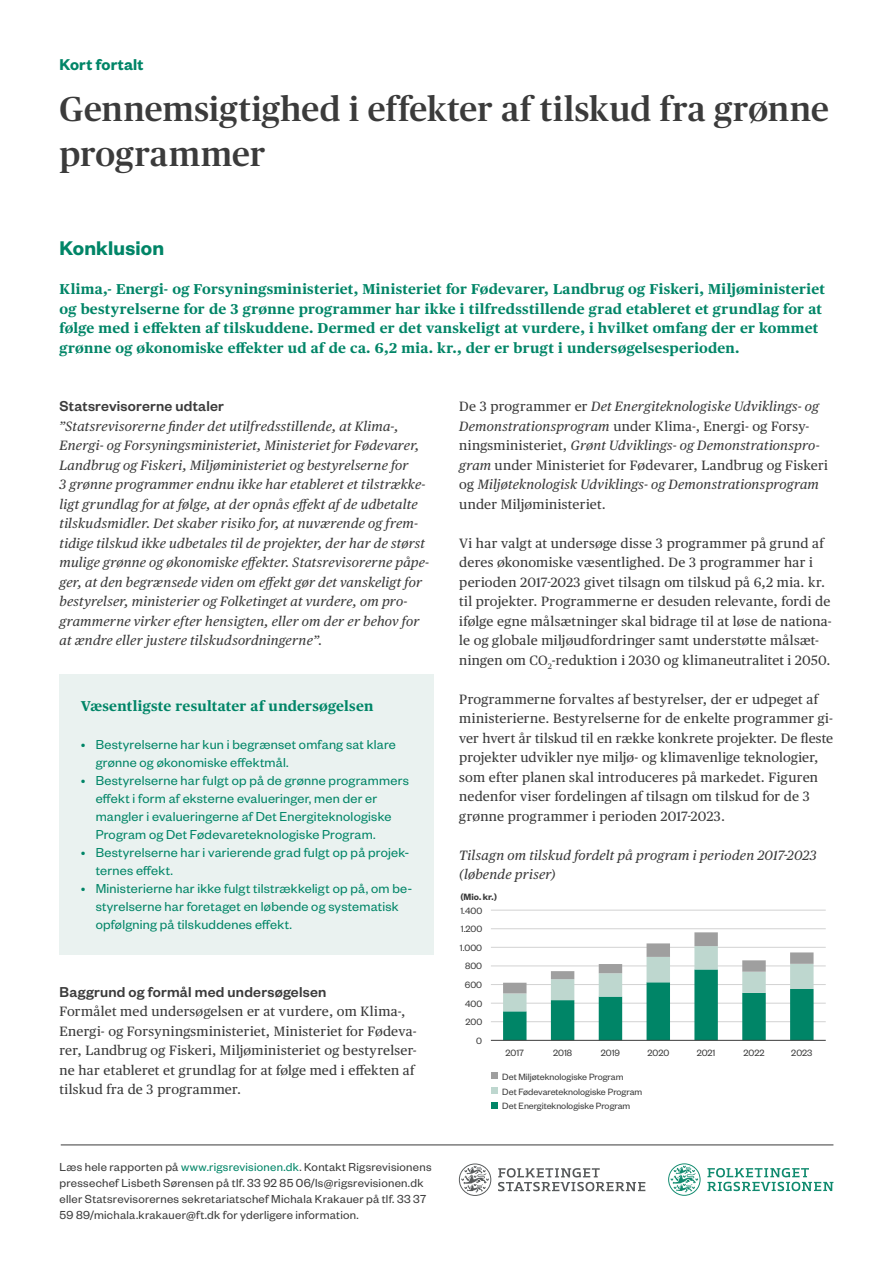
<style>
.page{position:relative;width:893px;height:1263px;background:#fff}
.page>*{position:absolute;margin:0;border:0;box-sizing:border-box;transform-origin:0 0}
.t1{font:500 34.5px/45px "Publico Headline";letter-spacing:.015em;color:#3b3b3b}
.t2{font:600 21.75px "Founders Grotesk";letter-spacing:.01em;color:#008567}
.t3{font:600 17.25px "Founders Grotesk";letter-spacing:.015em;color:#008567}
.t4{font:500 15.75px "Founders Grotesk";letter-spacing:.015em;color:#3b3b3b}
.t5{font:14.25px/18px "Founders Grotesk";letter-spacing:.015em;color:#008567}
.t6{font:700 14.25px/19.5px "Publico Text";letter-spacing:.01em;color:#008567}
.t7{font:italic 13.5px/19.5px "Publico Text";letter-spacing:.015em;color:#3b3b3b}
.t8{font:13.5px/19.5px "Publico Text";letter-spacing:.02em;color:#3b3b3b}
.t9{font:12.75px/15.8px "Founders Grotesk";letter-spacing:.02em;color:#3b3b3b}
.t10{font:10.05px/14.7px "Founders Grotesk";color:#3b3b3b}
.t11{font:600 10.05px "Founders Grotesk";color:#3b3b3b}
.s1{color:#008567}
.s2{font-style:normal}
</style>
<div class="page">
<hr style="left:61px;top:1145px;width:772px;height:1px;background:#3b3b3b">
<div style="left:60px;top:674px;width:374px;height:281px;background:#eaf2f0"></div>
<hr style="left:491px;top:1021px;width:335px;height:1px;background:#d2d2d2">
<hr style="left:491px;top:1003px;width:335px;height:1px;background:#d2d2d2">
<hr style="left:491px;top:984px;width:335px;height:1px;background:#d2d2d2">
<hr style="left:491px;top:966px;width:335px;height:1px;background:#d2d2d2">
<hr style="left:491px;top:947px;width:335px;height:1px;background:#d2d2d2">
<hr style="left:491px;top:928px;width:335px;height:1px;background:#d2d2d2">
<hr style="left:491px;top:910px;width:335px;height:1px;background:#d2d2d2">
<svg style="left:503px;top:932px;width:310px;height:108px"></svg>
<hr style="left:491px;top:1040px;width:335px;height:1px;background:#3b3b3b">
<div style="left:491px;top:1087px;width:7px;height:7px;background:#bed7cf"></div>
<div style="left:491px;top:1102px;width:7px;height:7px;background:#008567"></div>
<div style="left:491px;top:1072px;width:7px;height:7px;background:#9f9f9f"></div>
<svg style="left:498px;top:1168px;width:147px;height:23px"></svg>
<svg style="left:459px;top:1163px;width:32px;height:33px"></svg>
<svg style="left:707px;top:1168px;width:126px;height:23px"></svg>
<svg style="left:668px;top:1163px;width:33px;height:33px"></svg>
<p class="t3" style="left:60px;top:54px;width:86px">Kort fortalt</p>
<h1 class="t1" style="left:60px;top:84px;width:771px">Gennemsigtighed i effekter af tilskud fra grønne programmer</h1>
<h2 class="t2" style="left:60px;top:235px;width:106px">Konklusion</h2>
<p class="t6" style="left:60px;top:279px;width:767px">Klima,- Energi- og Forsyningsministeriet, Ministeriet for Fødevarer, Landbrug og Fiskeri, Miljøministeriet og bestyrelserne for de 3 grønne programmer har ikke i tilfredsstillende grad etableret et grundlag for at følge med i effekten af tilskuddene. Dermed er det vanskeligt at vurdere, i hvilket omfang der er kommet grønne og økonomiske effekter ud af de ca. 6,2 mia. kr., der er brugt i undersøgelsesperioden.</p>
<p class="t4" style="left:60px;top:397px;width:166px">Statsrevisorerne udtaler</p>
<p class="t7" style="left:60px;top:416px;width:371px">”Statsrevisorerne finder det utilfredsstillende, at Klima-, Energi- og Forsyningsministeriet, Ministeriet for Fødevarer, Landbrug og Fiskeri, Miljøministeriet og bestyrelserne for<br>3 grønne programmer endnu ikke har etableret et tilstrække&shy;ligt grundlag for at følge, at der opnås effekt af de udbetalte tilskudsmidler. Det skaber risiko for, at nuværende og frem&shy;tidige tilskud ikke udbetales til de projekter, der har de størst mulige grønne og økonomiske effekter. Statsrevisorerne påpe&shy;ger, at den begrænsede viden om effekt gør det vanskeligt for bestyrelser, ministerier og Folketinget at vurdere, om pro&shy;grammerne virker efter hensigten, eller om der er behov for at ændre eller justere tilskudsordningerne”.</p>
<p class="t6" style="left:81px;top:695px;width:294px">Væsentligste resultater af undersøgelsen</p>
<p class="t5" style="left:96px;top:734px;width:302px;text-indent:-15px">• Bestyrelserne har kun i begrænset omfang sat klare grønne og økonomiske effektmål.</p>
<p class="t5" style="left:96px;top:770px;width:315px;text-indent:-15px">• Bestyrelserne har fulgt op på de grønne programmers effekt i form af eksterne evalueringer, men der er mangler i evalueringerne af Det Energiteknologiske Program og Det Fødevareteknologiske Program.</p>
<p class="t5" style="left:96px;top:842px;width:315px;text-indent:-15px">• Bestyrelserne har i varierende grad fulgt op på projek&shy;ternes effekt.</p>
<p class="t5" style="left:96px;top:878px;width:318px;text-indent:-15px">• Ministerierne har ikke fulgt tilstrækkeligt op på, om be&shy;styrelserne har foretaget en løbende og systematisk opfølgning på tilskuddenes effekt.</p>
<p class="t4" style="left:60px;top:982px;width:268px">Baggrund og formål med undersøgelsen</p>
<p class="t8" style="left:60px;top:1001px;width:359px">Formålet med undersøgelsen er at vurdere, om Klima-, Energi- og Forsyningsministeriet, Ministeriet for Fødeva&shy;rer, Landbrug og Fiskeri, Miljøministeriet og bestyrelser&shy;ne har etableret et grundlag for at følge med i effekten af tilskud fra de 3 programmer.</p>
<p class="t9" style="left:60px;top:1159px;width:374px">Læs hele rapporten på <span class="s1">www.rigsrevisionen.dk</span>. Kontakt Rigsrevisionens pressechef Lisbeth Sørensen på tlf. 33 92 85 06/ls@rigsrevisionen.dk eller Statsrevisorernes sekretariatschef Michala Krakauer på tlf. 33 37<br>59 89/michala.krakauer@ft.dk for yderligere information.</p>
<p class="t7" style="left:459px;top:396px;width:370px"><span class="s2">De 3 programmer er</span> Det Energiteknologiske Udviklings- og Demonstrationsprogram <span class="s2">under Klima-, Energi- og Forsy&shy;ningsministeriet,</span> Grønt Udviklings- og Demonstrationspro&shy;gram <span class="s2">under Ministeriet for Fødevarer, Landbrug og Fiskeri og</span> Miljøteknologisk Udviklings- og Demonstrationsprogram <span class="s2">under Miljøministeriet.</span></p>
<p class="t8" style="left:459px;top:533px;width:374px">Vi har valgt at undersøge disse 3 programmer på grund af deres økonomiske væsentlighed. De 3 programmer har i perioden 2017-2023 givet tilsagn om tilskud på 6,2 mia. kr. til projekter. Programmerne er desuden relevante, fordi de ifølge egne målsætninger skal bidrage til at løse de nationa&shy;le og globale miljøudfordringer samt understøtte målsæt&shy;ningen om CO<sub>2</sub>-reduktion i 2030 og klimaneutralitet i 2050.</p>
<p class="t8" style="left:459px;top:689px;width:375px">Programmerne forvaltes af bestyrelser, der er udpeget af ministerierne. Bestyrelserne for de enkelte programmer gi&shy;ver hvert år tilskud til en række konkrete projekter. De fleste projekter udvikler nye miljø- og klimavenlige teknologier, som efter planen skal introduceres på markedet. Figuren nedenfor viser fordelingen af tilsagn om tilskud for de 3 grønne programmer i perioden 2017-2023.</p>
<p class="t7" style="left:459px;top:845px;width:359px">Tilsagn om tilskud fordelt på program i perioden 2017-2023 (løbende priser)</p>
<p class="t11" style="left:460px;top:890px;width:38px">(Mio. kr.)</p>
<p class="t10" style="left:460px;top:902px;width:23px">1.400</p>
<p class="t10" style="left:461px;top:921px;width:23px">1.200</p>
<p class="t10" style="left:460px;top:940px;width:24px">1.000</p>
<p class="t10" style="left:465px;top:958px;width:19px">800</p>
<p class="t10" style="left:465px;top:977px;width:19px">600</p>
<p class="t10" style="left:465px;top:995px;width:19px">400</p>
<p class="t10" style="left:465px;top:1014px;width:18px">200</p>
<p class="t10" style="left:476px;top:1033px;width:7px">0</p>
<p class="t10" style="left:505px;top:1045px;width:20px">2017</p>
<p class="t10" style="left:553px;top:1045px;width:21px">2018</p>
<p class="t10" style="left:601px;top:1045px;width:21px">2019</p>
<p class="t10" style="left:647px;top:1045px;width:23px">2020</p>
<p class="t10" style="left:697px;top:1045px;width:20px">2021</p>
<p class="t10" style="left:743px;top:1045px;width:22px">2022</p>
<p class="t10" style="left:791px;top:1045px;width:23px">2023</p>
<p class="t10" style="left:502px;top:1083px;width:141px">Det Fødevareteknologiske Program<br>Det Energiteknologiske Program</p>
<p class="t10" style="left:502px;top:1069px;width:123px">Det Miljøteknologiske Program</p>
</div>
